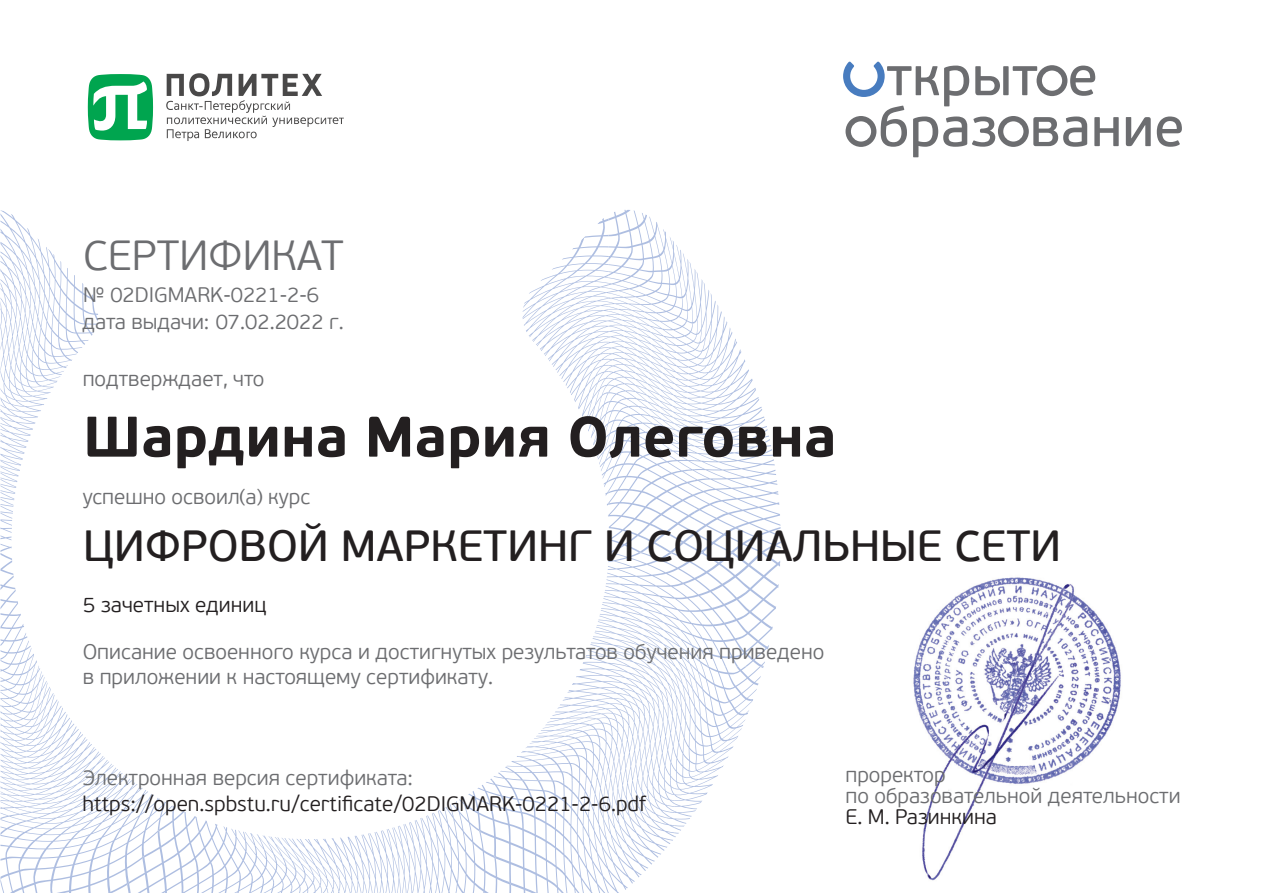
<style>
.page{position:relative;width:1263px;height:893px;background:#fff}
.page>*{position:absolute;margin:0;border:0;box-sizing:border-box;transform-origin:0 0}
.t1{font:700 57px "PF Beau Sans Pro";color:#231f20}
.t2{font:43.5px "PF Beau Sans Pro Bbook";color:#231f20}
.t3{font:300 42px "PF Beau Sans Pro";color:#6c6d70}
.t4{font:300 21px/25.2px "PF Beau Sans Pro";color:#6c6d70}
.t5{font:300 21px "PF Beau Sans Pro";color:#231f20}
</style>
<div class="page">
<svg style="left:524px;top:210px;width:245px;height:342px"></svg>
<svg style="left:0;top:210px;width:98px;height:342px"></svg>
<svg style="left:0;top:553px;width:160px;height:340px"></svg>
<svg style="left:127px;top:799px;width:336px;height:94px"></svg>
<svg style="left:463px;top:552px;width:317px;height:341px"></svg>
<svg style="left:490px;top:666px;width:274px;height:227px"></svg>
<svg style="left:843px;top:62px;width:276px;height:95px"></svg>
<svg style="left:1126px;top:117px;width:25px;height:29px"></svg>
<svg style="left:1157px;top:116px;width:25px;height:31px"></svg>
<svg style="left:166px;top:73px;width:178px;height:68px"></svg>
<svg style="left:88px;top:74px;width:65px;height:66px"></svg>
<img style="left:913px;top:577px;width:208px;height:304px">
<h3 class="t3" style="left:83px;top:231px;width:262px">СЕРТИФИКАТ</h3>
<p class="t4" style="left:83px;top:282px;width:237px">№ 02DIGMARK-0221-2-6</p>
<p class="t4" style="left:82px;top:310px;width:263px">дата выдачи: 07.02.2022 г.</p>
<p class="t4" style="left:83px;top:366px;width:183px">подтверждает, что</p>
<h1 class="t1" style="left:83px;top:401px;width:755px">Шардина Мария Олеговна</h1>
<p class="t4" style="left:83px;top:485px;width:229px">успешно освоил(а) курс</p>
<h2 class="t2" style="left:83px;top:521px;width:979px">ЦИФРОВОЙ МАРКЕТИНГ И СОЦИАЛЬНЫЕ СЕТИ</h2>
<p class="t5" style="left:83px;top:593px;width:185px">5 зачетных единиц</p>
<p class="t4" style="left:83px;top:639px;width:743px">Описание освоенного курса и достигнутых результатов обучения приведено в приложении к настоящему сертификату.</p>
<p class="t4" style="left:83px;top:766px;width:332px">Электронная версия сертификата:</p>
<p class="t5" style="left:82px;top:792px;width:565px">https://open.spbstu.ru/certificate/02DIGMARK-0221-2-6.pdf</p>
<p class="t4" style="left:845px;top:764px;width:337px;line-height:21px">проректор<br>по образовательной деятельности</p>
<p class="t5" style="left:845px;top:805px;width:153px">Е. М. Разинкина</p>
</div>
